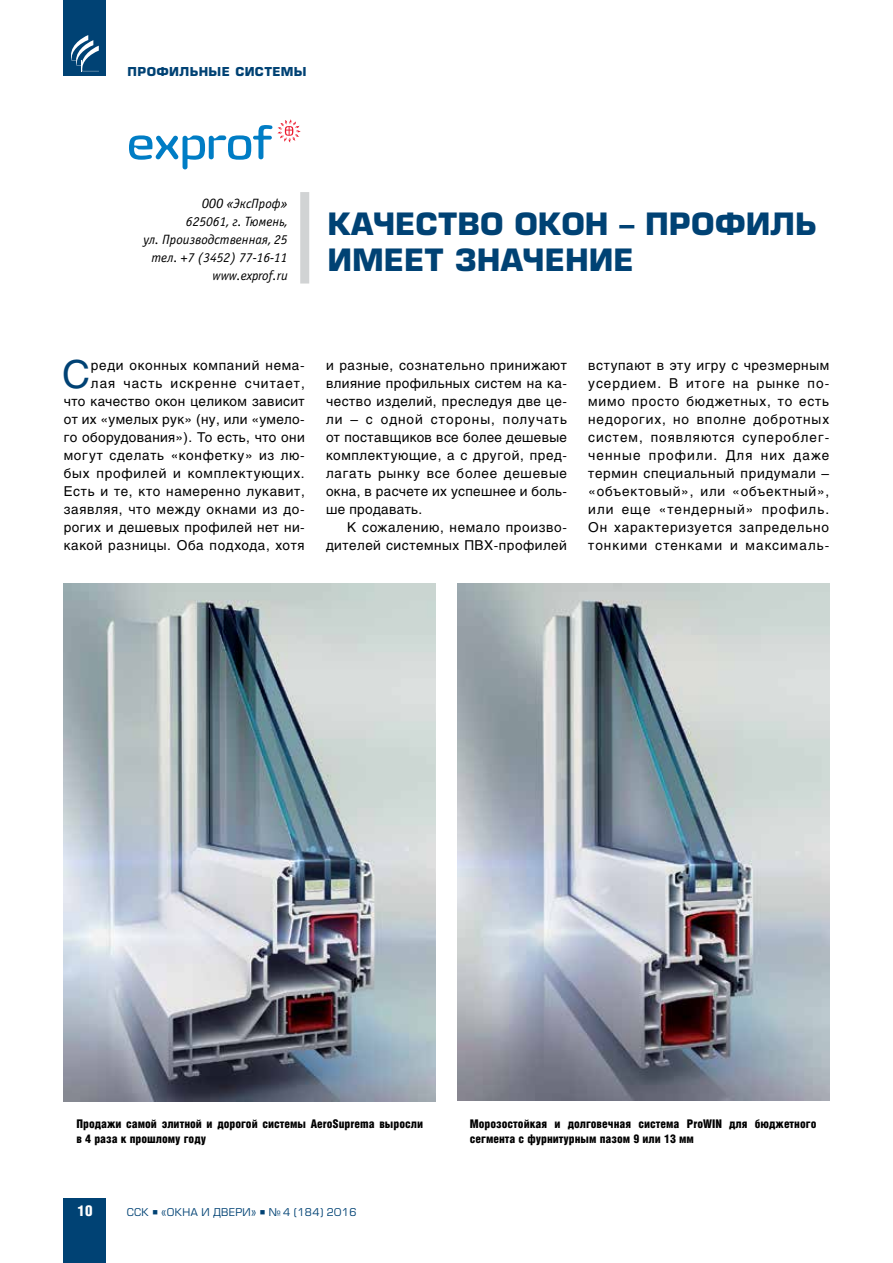
<style>
.page{position:relative;width:893px;height:1263px;background:#fff}
.page>*{position:absolute;margin:0;border:0;box-sizing:border-box;transform-origin:0 0}
.t1{font:38.25px "Helios";color:#004274}
.t2{font:700 30px/36px "Europe";color:#004274}
.t3{font:900 15px "Helios Cond";color:#fff}
.t4{font:13.5px/18px "Helios";letter-spacing:.045em;color:#000;text-align:right}
.t5{font:italic 13.5px/18px "Officina Sans C";color:#000;text-align:right}
.t6{font:900 12px/14.4px "Helios Cond";color:#000}
.t7{font:700 12px "Europe";letter-spacing:.03em;color:#004274}
.t8{font:10.5px "Europe";letter-spacing:.03em;color:#004274}
</style>
<div class="page">
<div style="left:64px;top:1198px;width:42px;height:65px;background:#004274"></div>
<div style="left:64px;top:0;width:42px;height:76px;background:#004274"></div>
<svg style="left:71px;top:35px;width:28px;height:36px"></svg>
<svg style="left:129px;top:119px;width:172px;height:50px"></svg>
<div style="left:300px;top:192px;width:9px;height:92px;background:#d1d3d4"></div>
<img style="left:64px;top:583px;width:372px;height:518px">
<img style="left:458px;top:583px;width:371px;height:517px">
<p class="t7" style="left:128px;top:64px;width:181px">ПРОФИЛЬНЫЕ СИСТЕМЫ</p>
<p class="t5" style="left:143px;top:195px;width:146px">ООО «ЭксПроф»<br>625061, г. Тюмень,<br>ул. Производственная, 25 тел. +7 (3452) 77-16-11 www.exprof.ru</p>
<h2 class="t2" style="left:327px;top:206px;width:491px">Качество окон – профиль имеет значение</h2>
<h1 class="t1" style="left:62px;top:351px;width:29px">С</h1>
<p class="t4" style="left:64px;top:356px;width:243px">реди оконных компаний нема&shy;лая часть искренне считает,<br>что качество окон целиком зависит от их «умелых рук» (ну, или «умело&shy;го оборудования»). То есть, что они могут сделать «конфетку» из лю&shy;бых профилей и комплектующих.<br>Есть и те, кто намеренно лукавит, заявляя, что между окнами из до&shy;рогих и дешевых профилей нет ни&shy;какой разницы. Оба подхода, хотя</p>
<p class="t4" style="left:326px;top:356px;width:242px;text-align:justify">и разные, сознательно принижают влияние профильных систем на ка&shy;чество изделий, преследуя две це&shy;ли – с одной стороны, получать от поставщиков все более дешевые комплектующие, а с другой, пред&shy;лагать рынку все более дешевые окна, в расчете их успешнее и боль&shy;ше продавать.</p>
<p class="t4" style="left:326px;top:518px;width:242px">К сожалению, немало произво&shy;дителей системных ПВХ-профилей</p>
<p class="t4" style="left:588px;top:356px;width:242px;text-align:justify">вступают в эту игру с чрезмерным усердием. В итоге на рынке по&shy;мимо просто бюджетных, то есть недорогих, но вполне добротных систем, появляются супероблег&shy;ченные профили. Для них даже термин специальный придумали – «объектовый», или «объектный», или еще «тендерный» профиль.<br>Он характеризуется запредельно тонкими стенками и максималь-</p>
<p class="t6" style="left:77px;top:1117px;width:348px">Продажи самой элитной и дорогой системы AeroSuprema выросли в 4 раза к прошлому году</p>
<p class="t6" style="left:470px;top:1116px;width:348px">Морозостойкая и долговечная система ProWIN для бюджетного сегмента с фурнитурным пазом 9 или 13 мм</p>
<p class="t3" style="left:78px;top:1202px;width:17px">10</p>
<p class="t8" style="left:127px;top:1206px;width:231px">ССК ■ «ОКНА и ДВЕРИ» ■ № 4 (184) 2016</p>
</div>
